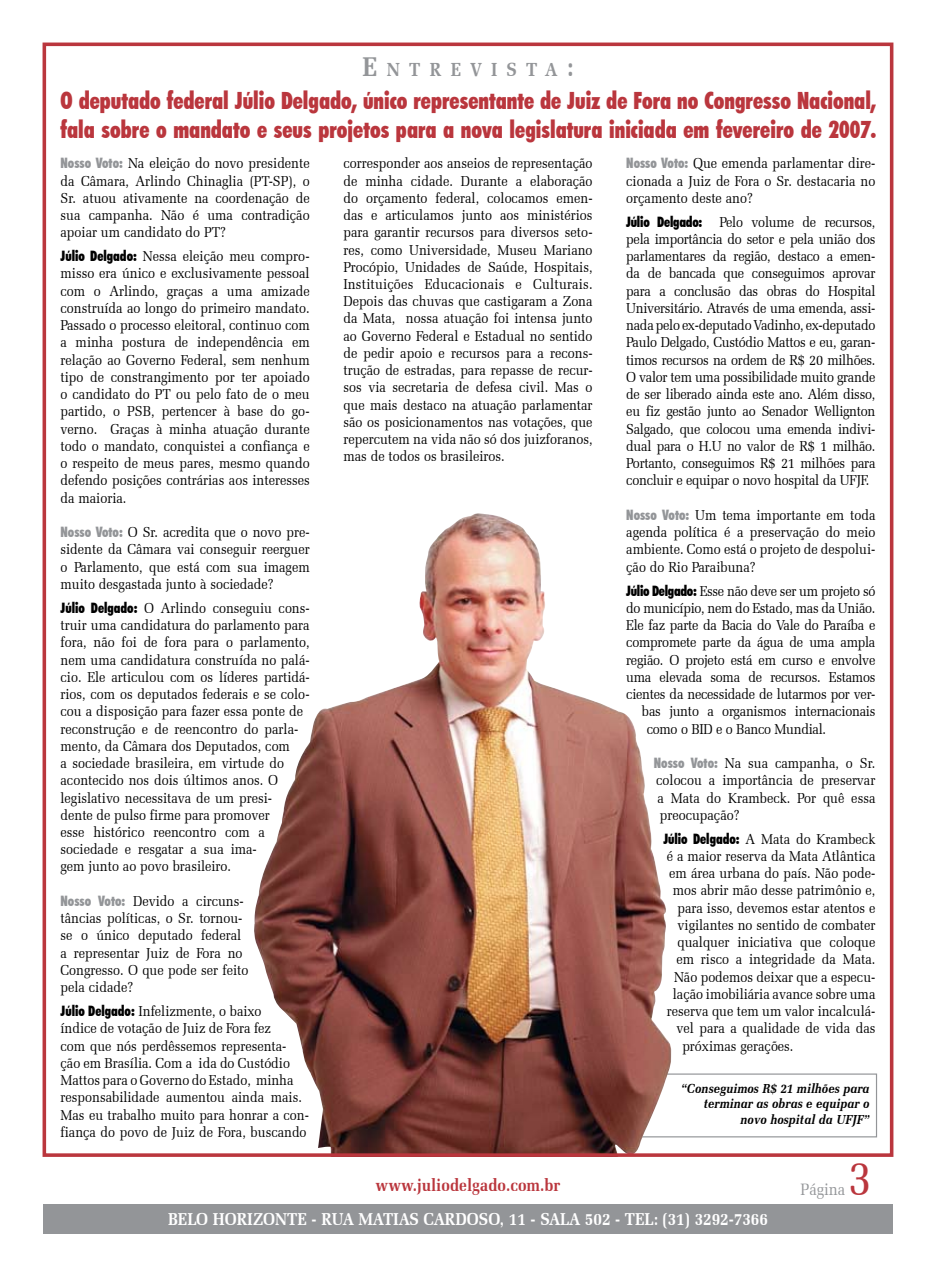
<style>
.page{position:relative;width:936px;height:1276px;background:#fff}
.page>*{position:absolute;margin:0;border:0;box-sizing:border-box;transform-origin:0 0}
.t1{font:49.5px "Zapf Elliptical 711 BT";color:#ba363d;scale:.9 1}
.t2{font:900 condensed 23.7px/28.5px "Futura BT";color:#ba363d;scale:.9 1}
.t3{font:700 19.05px "Zapf Elliptical 711 BT";letter-spacing:.545em;color:#939598;scale:.9 1}
.t4{font:700 17.25px "Zapf Elliptical 711 BT";color:#fff;scale:.9 1}
.t5{font:700 17.25px "Zapf Elliptical 711 BT";color:#ba363d;scale:.9 1}
.t6{font:16.5px "Zapf Elliptical 711 BT";color:#939598;scale:.9 1}
.t7{font:14.4px/17.2px "Zapf Elliptical 711 BT";color:#000;text-align:justify;scale:.9 1}
.t8{font:14.4px "Zapf Elliptical 711 BT";letter-spacing:-.02em;color:#000;scale:.9 1}
.t9{font:italic 700 13.05px/15.5px "Zapf Elliptical 711 BT";color:#000;text-align:right;scale:.9 1}
.s1{font-size:27.15px}
.s2{font-family:"Futura BT";font-weight:900;font-stretch:condensed;color:#939598}
.s3{font-family:"Futura BT";font-weight:900;font-stretch:condensed}
</style>
<div class="page">
<div style="left:586px;top:1073px;width:291px;height:64px;border:1px solid #939598"></div>
<img style="left:254px;top:513px;width:417px;height:639px">
<div style="left:43px;top:43px;width:850px;height:1114px;border:4px solid #ba363d"></div>
<div style="left:43px;top:1203px;width:849px;height:30px;background:#939598"></div>
<h3 class="t3" style="left:362px;top:58px;width:236px"><span class="s1">E</span>NTREVISTA<span class="s1">:</span></h3>
<h2 class="t2" style="left:61px;top:87px;width:907px">O deputado federal Júlio Delgado, único representante de Juiz de Fora no Congresso Nacional, fala sobre o mandato e seus projetos para a nova legislatura iniciada em fevereiro de 2007.</h2>
<p class="t7" style="left:343px;top:155px;width:278px">corresponder aos anseios de representação de minha cidade. Durante a elaboração do orçamento federal, colocamos emen&shy;das e articulamos junto aos ministérios para garantir recursos para diversos seto&shy;res, como Universidade, Museu Mariano Procópio, Unidades de Saúde, Hospitais, Instituições Educacionais e Culturais.<br>Depois das chuvas que castigaram a Zona da Mata, nossa atuação foi intensa junto ao Governo Federal e Estadual no sentido de pedir apoio e recursos para a recons&shy;trução de estradas, para repasse de recur&shy;sos via secretaria de defesa civil. Mas o que mais destaco na atuação parlamentar são os posicionamentos nas votações, que repercutem na vida não só dos juizforanos, mas de todos os brasileiros.</p>
<p class="t7" style="left:626px;top:155px;width:278px"><span class="s2">Nosso Voto:</span> Que emenda parlamentar dire&shy;cionada a Juiz de Fora o Sr. destacaria no orçamento deste ano?</p>
<p class="t7" style="left:61px;top:155px;width:278px"><span class="s2">Nosso Voto:</span> Na eleição do novo presidente da Câmara, Arlindo Chinaglia (PT-SP), o Sr. atuou ativamente na coordenação de sua campanha. Não é uma contradição apoiar um candidato do PT?</p>
<p class="t7" style="left:61px;top:248px;width:278px"><span class="s3">Júlio Delgado:</span> Nessa eleição meu compro&shy;misso era único e exclusivamente pessoal com o Arlindo, graças a uma amizade construída ao longo do primeiro mandato.<br>Passado o processo eleitoral, continuo com a minha postura de independência em relação ao Governo Federal, sem nenhum tipo de constrangimento por ter apoiado o candidato do PT ou pelo fato de o meu partido, o PSB, pertencer à base do go&shy;verno. Graças à minha atuação durante todo o mandato, conquistei a confiança e o respeito de meus pares, mesmo quando defendo posições contrárias aos interesses da maioria.</p>
<p class="t7" style="left:61px;top:523px;width:278px"><span class="s2">Nosso Voto:</span> O Sr. acredita que o novo pre&shy;sidente da Câmara vai conseguir reerguer o Parlamento, que está com sua imagem muito desgastada junto à sociedade?</p>
<p class="t7" style="left:61px;top:599px;width:278px;text-align:left"><span class="s3">Júlio Delgado:</span> O Arlindo conseguiu cons&shy;truir uma candidatura do parlamento para fora, não foi de fora para o parlamento, nem uma candidatura construída no palá&shy;cio. Ele articulou com os líderes partidá&shy;rios, com os deputados federais e se colo&shy;cou a disposição para fazer essa ponte de reconstrução e de reencontro do parla&shy;mento, da Câmara dos Deputados, com<br>a sociedade brasileira, em virtude do acontecido nos dois últimos anos. O legislativo necessitava de um presi-<br>dente de pulso firme para promover<br>esse histórico reencontro com a sociedade e resgatar a sua ima-<br>gem junto ao povo brasileiro.</p>
<p class="t7" style="left:61px;top:892px;width:210px;text-align:left"><span class="s2">Nosso Voto:</span> Devido a circuns&shy;tâncias políticas, o Sr. tornou&shy;se o único deputado federal a representar Juiz de Fora no<br>Congresso. O que pode ser feito pela cidade?</p>
<p class="t7" style="left:61px;top:1002px;width:277px;text-align:left"><span class="s3">Júlio Delgado:</span> Infelizmente, o baixo<br>índice de votação de Juiz de Fora fez<br>com que nós perdêssemos representa&shy;ção em Brasília. Com a ida do Custódio Mattos para o Governo do Estado, minha responsabilidade aumentou ainda mais.<br>Mas eu trabalho muito para honrar a con&shy;fiança do povo de Juiz de Fora, buscando</p>
<p class="t7" style="left:626px;top:213px;width:278px"><span class="s3">Júlio Delgado:</span> Pelo volume de recursos, pela importância do setor e pela união dos parlamentares da região, destaco a emen&shy;da de bancada que conseguimos aprovar para a conclusão das obras do Hospital Universitário. Através de uma emenda, assi&shy;nada pelo ex-deputado Vadinho, ex-deputado Paulo Delgado, Custódio Mattos e eu, garan&shy;timos recursos na ordem de R$ 20 milhões.<br>O valor tem uma possibilidade muito grande de ser liberado ainda este ano. Além disso, eu fiz gestão junto ao Senador Wellignton Salgado, que colocou uma emenda indivi&shy;dual para o H.U no valor de R$ 1 milhão.<br>Portanto, conseguimos R$ 21 milhões para concluir e equipar o novo hospital da UFJF.</p>
<p class="t7" style="left:626px;top:506px;width:278px"><span class="s2">Nosso Voto:</span> Um tema importante em toda agenda política é a preservação do meio ambiente. Como está o projeto de despolui&shy;ção do Rio Paraibuna?</p>
<p class="t8" style="left:626px;top:582px;width:278px"><span class="s3">Júlio Delgado:</span> Esse não deve ser um projeto só</p>
<p class="t8" style="left:626px;top:599px;width:278px">do município, nem do Estado, mas da União.</p>
<p class="t8" style="left:626px;top:616px;width:278px">Ele faz parte da Bacia do Vale do Paraíba e</p>
<p class="t8" style="left:626px;top:634px;width:278px">compromete parte da água de uma ampla</p>
<p class="t8" style="left:626px;top:651px;width:278px">região. O projeto está em curso e envolve</p>
<p class="t8" style="left:626px;top:668px;width:278px">uma elevada soma de recursos. Estamos</p>
<p class="t8" style="left:626px;top:685px;width:278px">cientes da necessidade de lutarmos por ver-</p>
<p class="t7" style="left:642px;top:702px;width:261px">bas junto a organismos internacionais</p>
<p class="t8" style="left:646px;top:720px;width:201px">como o BID e o Banco Mundial.</p>
<p class="t7" style="left:653px;top:754px;width:248px"><span class="s2">Nosso Voto:</span> Na sua campanha, o Sr. colocou a importância de preservar a Mata do Krambeck. Por quê essa preocupação?</p>
<p class="t7" style="left:663px;top:830px;width:237px"><span class="s3">Júlio Delgado:</span> A Mata do Krambeck</p>
<p class="t7" style="left:667px;top:847px;width:233px">é a maior reserva da Mata Atlântica</p>
<p class="t7" style="left:669px;top:864px;width:230px">em área urbana do país. Não pode-</p>
<p class="t7" style="left:672px;top:882px;width:226px">mos abrir mão desse patrimônio e,</p>
<p class="t7" style="left:677px;top:899px;width:221px">para isso, devemos estar atentos e</p>
<p class="t7" style="left:677px;top:916px;width:221px">vigilantes no sentido de combater</p>
<p class="t7" style="left:677px;top:933px;width:221px">qualquer iniciativa que coloque</p>
<p class="t7" style="left:676px;top:950px;width:222px">em risco a integridade da Mata.</p>
<p class="t7" style="left:674px;top:968px;width:225px">Não podemos deixar que a especu-</p>
<p class="t7" style="left:672px;top:985px;width:226px">lação imobiliária avance sobre uma</p>
<p class="t7" style="left:667px;top:1002px;width:233px">reserva que tem um valor incalculá-</p>
<p class="t7" style="left:676px;top:1019px;width:222px">vel para a qualidade de vida das</p>
<p class="t7" style="left:682px;top:1037px;width:125px">próximas gerações.</p>
<p class="t9" style="left:681px;top:1080px;width:210px">“Conseguimos R$ 21 milhões para terminar as obras e equipar o novo hospital da UFJF”</p>
<p class="t5" style="left:375px;top:1175px;width:207px">WWW.JULIODELGADO.COM.BR</p>
<p class="t4" style="left:168px;top:1209px;width:668px">BELO HORIZONTE - RUA MATIAS CARDOSO, 11 - SALA 502 - TEL: (31) 3292-7366</p>
<h1 class="t1" style="left:847px;top:1149px;width:29px">3</h1>
<p class="t6" style="left:800px;top:1179px;width:51px">Página</p>
</div>
